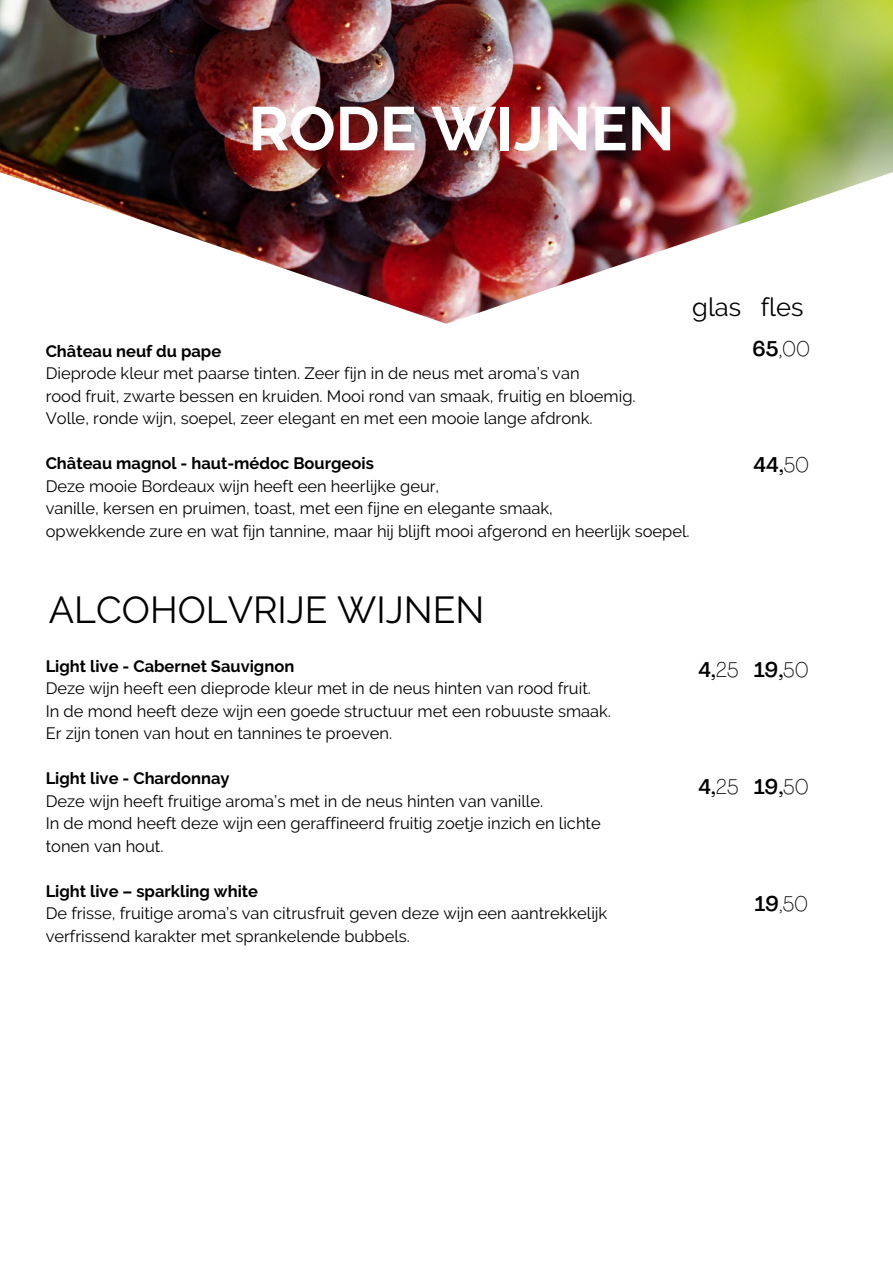
<style>
.page{position:relative;width:893px;height:1264px;background:#fff}
.page>*{position:absolute;margin:0;border:0;box-sizing:border-box;transform-origin:0 0}
.t1{font:700 61.5px "Raleway";color:#fff}
.t2{font:37.5px "Raleway";color:#000}
.t3{font:25.5px "Raleway";color:#000}
.t4{font:500 21px "Agrandir";color:#000}
.t5{font:100 21px "Agrandir";color:#000}
.t6{font:16.5px "Raleway";color:#000}
.t7{font:700 16.5px "Raleway";color:#000}
.s1{font-weight:500}
.s2{font-weight:100}
</style>
<div class="page">
<img style="left:0;top:0;width:892px;height:324px">
<p class="t1" style="left:212px;top:70px;width:455px">WITTE WIJNEN</p>
<p class="t1" style="left:248px;top:92px;width:428px">RODE WIJNEN</p>
<p class="t3" style="left:692px;top:292px;width:113px">glas fles</p>
<p class="t7" style="left:46px;top:341px;width:177px">Château neuf du pape</p>
<p class="t6" style="left:46px;top:364px;width:535px">Dieprode kleur met paarse tinten. Zeer fijn in de neus met aroma’s van</p>
<p class="t6" style="left:46px;top:386px;width:591px">rood fruit, zwarte bessen en kruiden. Mooi rond van smaak, fruitig en bloemig.</p>
<p class="t6" style="left:46px;top:409px;width:548px">Volle, ronde wijn, soepel, zeer elegant en met een mooie lange afdronk.</p>
<p class="t7" style="left:46px;top:453px;width:329px">Château magnol - haut-médoc Bourgeois</p>
<p class="t6" style="left:46px;top:476px;width:395px">Deze mooie Bordeaux wijn heeft een heerlijke geur,</p>
<p class="t6" style="left:46px;top:498px;width:508px">vanille, kersen en pruimen, toast, met een fijne en elegante smaak,</p>
<p class="t6" style="left:46px;top:521px;width:645px">opwekkende zure en wat fijn tannine, maar hij blijft mooi afgerond en heerlijk soepel.</p>
<p class="t5" style="left:752px;top:340px;width:59px"><span class="s1">65</span>,00</p>
<p class="t4" style="left:753px;top:456px;width:57px">44,<span class="s2">50</span></p>
<p class="t2" style="left:49px;top:588px;width:437px">ALCOHOLVRIJE WIJNEN</p>
<p class="t7" style="left:46px;top:656px;width:250px">Light live - Cabernet Sauvignon</p>
<p class="t6" style="left:46px;top:678px;width:546px">Deze wijn heeft een dieprode kleur met in de neus hinten van rood fruit.</p>
<p class="t6" style="left:46px;top:701px;width:567px">In de mond heeft deze wijn een goede structuur met een robuuste smaak.</p>
<p class="t6" style="left:46px;top:723px;width:348px">Er zijn tonen van hout en tannines te proeven.</p>
<p class="t7" style="left:46px;top:768px;width:185px">Light live - Chardonnay</p>
<p class="t6" style="left:46px;top:791px;width:499px">Deze wijn heeft fruitige aroma’s met in de neus hinten van vanille.</p>
<p class="t6" style="left:46px;top:813px;width:556px">In de mond heeft deze wijn een geraffineerd fruitig zoetje inzich en lichte</p>
<p class="t6" style="left:46px;top:836px;width:119px">tonen van hout.</p>
<p class="t7" style="left:46px;top:881px;width:214px">Light live – sparkling white</p>
<p class="t6" style="left:46px;top:903px;width:563px">De frisse, fruitige aroma’s van citrusfruit geven deze wijn een aantrekkelijk</p>
<p class="t6" style="left:46px;top:926px;width:366px">verfrissend karakter met sprankelende bubbels.</p>
<p class="t4" style="left:698px;top:661px;width:42px">4,<span class="s2">25</span></p>
<p class="t4" style="left:754px;top:661px;width:56px">19,<span class="s2">50</span></p>
<p class="t4" style="left:698px;top:778px;width:42px">4,<span class="s2">25</span></p>
<p class="t4" style="left:754px;top:778px;width:56px">19,<span class="s2">50</span></p>
<p class="t5" style="left:754px;top:895px;width:55px"><span class="s1">19</span>,50</p>
</div>
